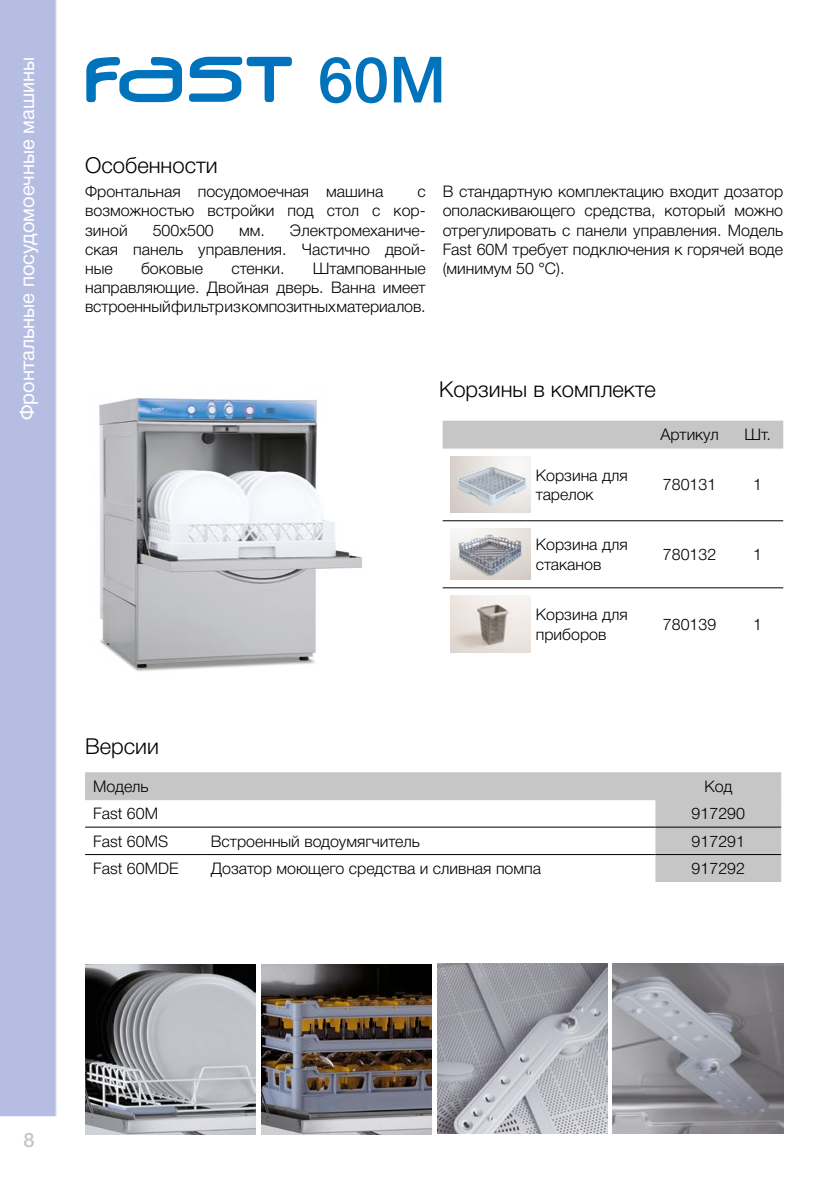
<style>
.page{position:relative;width:840px;height:1191px;background:#fff}
.page>*{position:absolute;margin:0;border:0;box-sizing:border-box;transform-origin:0 0}
.t1{font:500 64px "Helvetica Neue Cyr";color:#0073bc}
.t2{font:300 22px "Helvetica Neue Cyr";color:#000}
.t3{font:20px "Helvetica Neue Cyr";color:#fff}
.t4{font:500 20px "Helvetica Neue Cyr";color:#c6c6c6}
.t5{font:300 16px/19.2px "Helvetica Neue Cyr";color:#000;text-align:justify}
</style>
<div class="page">
<div style="left:0;top:0;width:57px;height:1117px;background:#b5bee2"></div>
<svg style="left:86px;top:57px;width:96px;height:45px"></svg>
<svg style="left:189px;top:57px;width:103px;height:45px"></svg>
<img style="left:99px;top:397px;width:264px;height:274px">
<svg style="left:85px;top:772px;width:695px;height:110px"></svg>
<hr style="left:85px;top:799px;width:118px;height:1px;background:#c6c6c6">
<hr style="left:203px;top:799px;width:452px;height:1px;background:#c6c6c6">
<hr style="left:655px;top:799px;width:125px;height:1px;background:#c6c6c6">
<hr style="left:85px;top:826px;width:118px;height:1px;background:#000">
<hr style="left:203px;top:826px;width:452px;height:1px;background:#000">
<hr style="left:655px;top:826px;width:125px;height:1px;background:#000">
<hr style="left:85px;top:854px;width:118px;height:1px;background:#000">
<hr style="left:203px;top:854px;width:452px;height:1px;background:#000">
<hr style="left:655px;top:854px;width:125px;height:1px;background:#000">
<img style="left:85px;top:964px;width:170px;height:170px">
<img style="left:261px;top:964px;width:170px;height:170px">
<img style="left:437px;top:963px;width:170px;height:170px">
<img style="left:612px;top:963px;width:170px;height:170px">
<div style="left:442px;top:420px;width:340px;height:27px;background:#c6c6c6"></div>
<hr style="left:442px;top:447px;width:85px;height:1px;background:#c6c6c6">
<hr style="left:527px;top:447px;width:119px;height:1px;background:#c6c6c6">
<hr style="left:646px;top:447px;width:85px;height:1px;background:#c6c6c6">
<hr style="left:731px;top:447px;width:51px;height:1px;background:#c6c6c6">
<hr style="left:442px;top:520px;width:85px;height:1px;background:#000">
<hr style="left:527px;top:520px;width:119px;height:1px;background:#000">
<hr style="left:646px;top:520px;width:85px;height:1px;background:#000">
<hr style="left:731px;top:520px;width:51px;height:1px;background:#000">
<hr style="left:442px;top:587px;width:85px;height:1px;background:#000">
<hr style="left:527px;top:587px;width:119px;height:1px;background:#000">
<hr style="left:646px;top:587px;width:85px;height:1px;background:#000">
<hr style="left:731px;top:587px;width:51px;height:1px;background:#000">
<img style="left:450px;top:456px;width:80px;height:57px">
<img style="left:450px;top:529px;width:80px;height:51px">
<img style="left:450px;top:596px;width:80px;height:56px">
<p class="t3" style="left:16px;top:420px;width:365px;rotate:-90deg">Фронтальные посудомоечные машины</p>
<h1 class="t1" style="left:317px;top:45px;width:130px">60М</h1>
<h2 class="t2" style="left:85px;top:153px;width:134px">Особенности</h2>
<p class="t5" style="left:85px;top:182px;width:299px">Фронтальная посудомоечная машина</p>
<p class="t5" style="left:442px;top:182px;width:342px">В стандартную комплектацию входит дозатор ополаскивающего средства, который можно отрегулировать с панели управления. Модель Fast 60M требует подключения к горячей воде (минимум 50 °C).</p>
<p class="t5" style="left:85px;top:182px;width:342px;text-indent:332px">с возможностью встройки под стол с кор&shy;зиной</p>
<p class="t5" style="left:85px;top:220px;width:342px;text-indent:154px">мм. Электромеханиче&shy;ская панель управления. Частично двой&shy;ные</p>
<p class="t5" style="left:153px;top:220px;width:63px">500x500</p>
<p class="t5" style="left:141px;top:259px;width:63px">боковые</p>
<p class="t5" style="left:231px;top:259px;width:55px">стенки.</p>
<p class="t5" style="left:85px;top:259px;width:342px;text-indent:227px">Штампованные направляющие. Двойная дверь. Ванна имеет встроенный фильтр из композитных материалов.</p>
<h2 class="t2" style="left:439px;top:377px;width:218px">Корзины в комплекте</h2>
<p class="t5" style="left:660px;top:425px;width:59px">Артикул</p>
<p class="t5" style="left:743px;top:425px;width:28px">Шт.</p>
<h2 class="t2" style="left:85px;top:734px;width:75px">Версии</h2>
<p class="t5" style="left:535px;top:465px;width:93px">Корзина для тарелок</p>
<p class="t5" style="left:662px;top:475px;width:55px">780131</p>
<p class="t5" style="left:752px;top:475px;width:10px">1</p>
<p class="t5" style="left:535px;top:535px;width:93px">Корзина для стаканов</p>
<p class="t5" style="left:662px;top:545px;width:55px">780132</p>
<p class="t5" style="left:752px;top:545px;width:10px">1</p>
<p class="t5" style="left:535px;top:605px;width:93px">Корзина для приборов</p>
<p class="t5" style="left:662px;top:615px;width:55px">780139</p>
<p class="t5" style="left:752px;top:615px;width:10px">1</p>
<p class="t5" style="left:93px;top:776px;width:57px">Модель</p>
<p class="t5" style="left:704px;top:776px;width:29px">Код</p>
<p class="t5" style="left:93px;top:804px;width:66px">Fast 60M</p>
<p class="t5" style="left:691px;top:804px;width:55px">917290</p>
<p class="t5" style="left:93px;top:831px;width:76px">Fast 60MS</p>
<p class="t5" style="left:211px;top:831px;width:210px">Встроенный водоумягчитель</p>
<p class="t5" style="left:691px;top:831px;width:55px">917291</p>
<p class="t5" style="left:93px;top:859px;width:87px">Fast 60MDE</p>
<p class="t5" style="left:211px;top:859px;width:331px">Дозатор моющего средства и сливная помпа</p>
<p class="t5" style="left:691px;top:859px;width:55px">917292</p>
<p class="t4" style="left:23px;top:1129px;width:13px">8</p>
</div>
